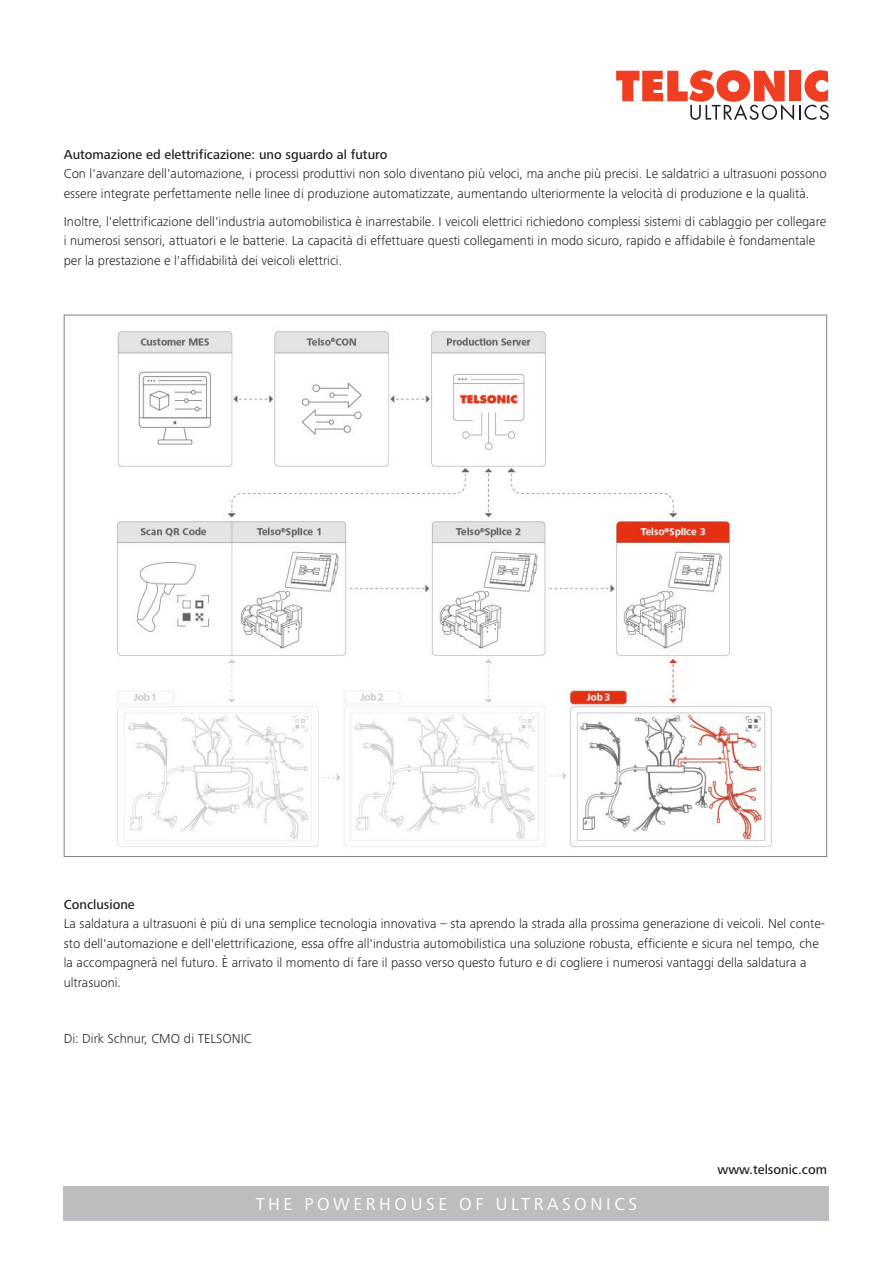
<style>
.page{position:relative;width:893px;height:1263px;background:#fff}
.page>*{position:absolute;margin:0;border:0;box-sizing:border-box;transform-origin:0 0}
.t1{font:18px "Frutiger Next Pro";letter-spacing:.2em;color:#fff}
.t2{font:300 13.5px/19.5px "Frutiger Next Pro";color:#231f20}
.t3{font:500 13.5px "Frutiger Next Pro";color:#231f20}
</style>
<div class="page">
<svg style="left:616px;top:70px;width:213px;height:50px"></svg>
<div style="left:64px;top:1186px;width:765px;height:34px;background:#bcbdc0"></div>
<svg style="left:63px;top:314px;width:764px;height:543px"></svg>
<p class="t3" style="left:64px;top:146px;width:325px">Automazione ed elettrificazione: uno sguardo al futuro</p>
<p class="t2" style="left:64px;top:164px;width:764px">Con l'avanzare dell'automazione, i processi produttivi non solo diventano più veloci, ma anche più precisi. Le saldatrici a ultrasuoni possono essere integrate perfettamente nelle linee di produzione automatizzate, aumentando ulteriormente la velocità di produzione e la qualità.</p>
<p class="t2" style="left:64px;top:211px;width:764px">Inoltre, l'elettrificazione dell'industria automobilistica è inarrestabile. I veicoli elettrici richiedono complessi sistemi di cablaggio per collegare i numerosi sensori, attuatori e le batterie. La capacità di effettuare questi collegamenti in modo sicuro, rapido e affidabile è fondamentale per la prestazione e l'affidabilità dei veicoli elettrici.</p>
<p class="t3" style="left:64px;top:896px;width:73px">Conclusione</p>
<p class="t2" style="left:64px;top:914px;width:763px">La saldatura a ultrasuoni è più di una semplice tecnologia innovativa – sta aprendo la strada alla prossima generazione di veicoli. Nel conte&shy;sto dell'automazione e dell'elettrificazione, essa offre all'industria automobilistica una soluzione robusta, efficiente e sicura nel tempo, che la accompagnerà nel futuro. È arrivato il momento di fare il passo verso questo futuro e di cogliere i numerosi vantaggi della saldatura a ultrasuoni.</p>
<p class="t2" style="left:64px;top:1028px;width:189px">Di: Dirk Schnur, CMO di TELSONIC</p>
<h1 class="t1" style="left:256px;top:1194px;width:383px">THE POWERHOUSE OF ULTRASONICS</h1>
<p class="t3" style="left:717px;top:1161px;width:111px">www.telsonic.com</p>
</div>
